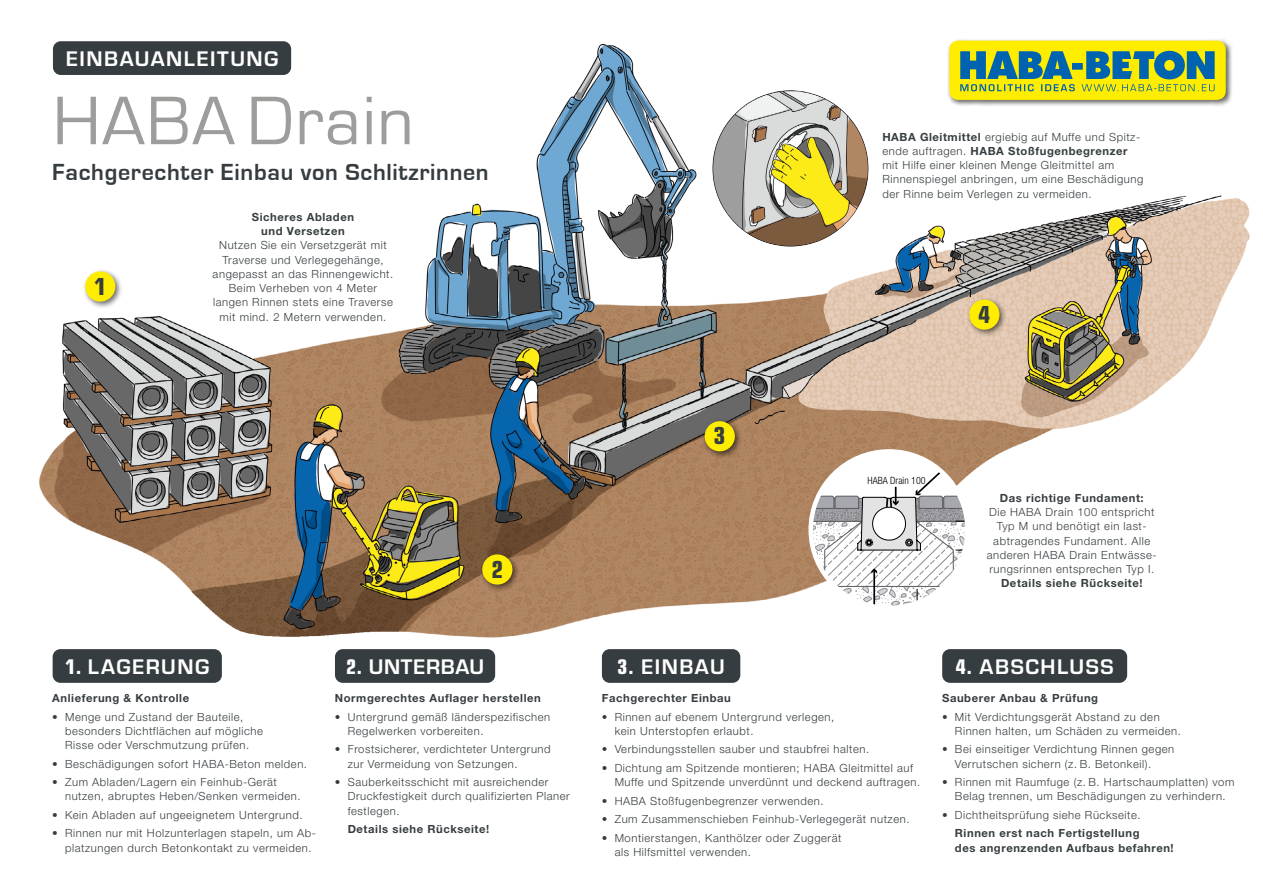
<style>
.page{position:relative;width:1263px;height:893px;background:#fff}
.page>*{position:absolute;margin:0;border:0;box-sizing:border-box;transform-origin:0 0}
.t1{font:71.25px "Eurostile";letter-spacing:.02em;color:#9d9d9c}
.t2{font:25.5px "Eurostile Con Hea";color:#363d40}
.t3{font:700 24px "Eurostile";letter-spacing:.03em;color:#363d40}
.t4{font:700 21.9px "Eurostile";letter-spacing:.07em;color:#fff}
.t5{font:700 21.9px "Eurostile";letter-spacing:.03em;color:#fff}
.t6{font:300 11.25px/14.2px "Helvetica Neue LT Pro";letter-spacing:.05em;color:#363d40}
.t7{font:700 11.25px/14.2px "Helvetica Neue LT Pro";letter-spacing:.05em;color:#363d40;text-align:center}
.t8{font:300 condensed 10.05px "Helvetica Neue LT Pro";color:#000}
.s1{font-weight:700}
.s2{font-family:"Eurostile Con Hea";font-weight:400}
</style>
<div class="page">
<img style="left:39px;top:44px;width:1211px;height:619px">
<svg style="left:811px;top:451px;width:156px;height:157px"></svg>
<div style="left:808px;top:449px;width:161px;height:161px;border:4px solid #fff;border-radius:50%"></div>
<img style="left:712px;top:90px;width:157px;height:157px;border-radius:78px">
<div style="left:82px;top:268px;width:41px;height:41px;background:#000;opacity:.6"></div>
<div style="left:85px;top:271px;width:30px;height:31px;background:#ffed00;border-radius:50%"></div>
<div style="left:701px;top:418px;width:41px;height:41px;background:#000;opacity:.6"></div>
<div style="left:705px;top:421px;width:30px;height:30px;background:#ffed00;border-radius:50%"></div>
<div style="left:966px;top:296px;width:41px;height:41px;background:#000;opacity:.6"></div>
<div style="left:969px;top:299px;width:30px;height:31px;background:#ffed00;border-radius:50%"></div>
<div style="left:479px;top:551px;width:41px;height:41px;background:#000;opacity:.6"></div>
<div style="left:482px;top:554px;width:30px;height:31px;background:#ffed00;border-radius:50%"></div>
<div style="left:947px;top:38px;width:285px;height:68px;background:#000;opacity:.6"></div>
<div style="left:949px;top:41px;width:277px;height:59px;background:#ffed00;border-radius:9px"></div>
<svg style="left:960px;top:51px;width:255px;height:40px"></svg>
<div style="left:53px;top:41px;width:238px;height:34px;background:#363d40;border-radius:8px"></div>
<div style="left:53px;top:649px;width:169px;height:34px;background:#363d40;border-radius:8px"></div>
<div style="left:335px;top:649px;width:160px;height:34px;background:#363d40;border-radius:8px"></div>
<div style="left:602px;top:649px;width:138px;height:34px;background:#363d40;border-radius:8px"></div>
<div style="left:942px;top:649px;width:185px;height:34px;background:#363d40;border-radius:8px"></div>
<h3 class="t4" style="left:66px;top:43px;width:214px">EINBAUANLEITUNG</h3>
<h1 class="t1" style="left:53px;top:82px;width:363px">HABA Drain</h1>
<h3 class="t3" style="left:52px;top:159px;width:438px">Fachgerechter Einbau von Schlitzrinnen</h3>
<h2 class="t2" style="left:94px;top:268px;width:13px">1</h2>
<p class="t7" style="left:252px;top:209px;width:104px">Sicheres Abladen und Versetzen</p>
<p class="t6" style="left:213px;top:238px;width:182px;text-align:center">Nutzen Sie ein Versetzgerät mit<br>Traverse und Verlegegehänge, angepasst an das Rinnengewicht.<br>Beim Verheben von 4 Meter langen Rinnen stets eine Traverse mit mind. 2 Metern verwenden.</p>
<p class="t6" style="left:882px;top:129px;width:262px"><span class="s1">HABA Gleitmittel</span> ergiebig auf Muffe und Spitz&shy;ende auftragen. <span class="s1">HABA Stoßfugenbegrenzer </span>mit Hilfe einer kleinen Menge Gleitmittel am Rinnenspiegel anbringen, um eine Beschädigung der Rinne beim Verlegen zu vermeiden.</p>
<h2 class="t2" style="left:978px;top:296px;width:13px">4</h2>
<h2 class="t2" style="left:491px;top:551px;width:13px">2</h2>
<h3 class="t4" style="left:65px;top:651px;width:145px"><span class="s2">1.</span> LAGERUNG</h3>
<p class="t7" style="left:52px;top:691px;width:138px">Anlieferung &amp; Kontrolle</p>
<p class="t6" style="left:65px;top:709px;width:199px;text-indent:-13px">• Menge und Zustand der Bauteile, besonders Dichtflächen auf mögliche<br>Risse oder Verschmutzung prüfen.</p>
<p class="t6" style="left:52px;top:756px;width:256px">• Beschädigungen sofort HABA-Beton melden.</p>
<p class="t6" style="left:65px;top:775px;width:237px;text-indent:-13px">• Zum Abladen/Lagern ein Feinhub-Gerät nutzen, abruptes Heben/Senken vermeiden.</p>
<p class="t6" style="left:52px;top:807px;width:252px">• Kein Abladen auf ungeeignetem Untergrund.</p>
<p class="t6" style="left:65px;top:826px;width:253px;text-indent:-13px">• Rinnen nur mit Holzunterlagen stapeln, um Ab&shy;platzungen durch Betonkontakt zu vermeiden.</p>
<h3 class="t5" style="left:346px;top:651px;width:140px"><span class="s2">2.</span> UNTERBAU</h3>
<p class="t7" style="left:335px;top:691px;width:207px">Normgerechtes Auflager herstellen</p>
<p class="t6" style="left:348px;top:709px;width:204px;text-indent:-13px">• Untergrund gemäß länderspezifischen<br>Regelwerken vorbereiten.</p>
<p class="t6" style="left:348px;top:742px;width:204px;text-indent:-13px">• Frostsicherer, verdichteter Untergrund zur Vermeidung von Setzungen.</p>
<p class="t6" style="left:348px;top:775px;width:223px;text-indent:-13px">• Sauberkeitsschicht mit ausreichender<br>Druckfestigkeit durch qualifizierten Planer festlegen.</p>
<p class="t7" style="left:348px;top:822px;width:143px">Details siehe Rückseite!</p>
<h2 class="t2" style="left:714px;top:418px;width:13px">3</h2>
<p class="t8" style="left:867px;top:474px;width:60px">HABA Drain 100</p>
<p class="t7" style="left:1000px;top:490px;width:145px">Das richtige Fundament:</p>
<p class="t6" style="left:987px;top:505px;width:171px;text-align:center">Die HABA Drain 100 entspricht<br>Typ M und benötigt ein last&shy;abtragendes Fundament. Alle anderen HABA Drain Entwässe&shy;rungsrinnen entsprechen Typ I.</p>
<p class="t7" style="left:1001px;top:576px;width:143px">Details siehe Rückseite!</p>
<p class="t8" style="left:1006px;top:496px;width:28px">Pflaster</p>
<p class="t8" style="left:1006px;top:508px;width:42px">Pflasterbett</p>
<p class="t8" style="left:1018px;top:530px;width:20px">8 cm</p>
<p class="t8" style="left:1018px;top:560px;width:24px">10 cm</p>
<h3 class="t4" style="left:618px;top:651px;width:109px"><span class="s2">3.</span> EINBAU</h3>
<p class="t7" style="left:602px;top:691px;width:131px">Fachgerechter Einbau</p>
<p class="t6" style="left:615px;top:709px;width:221px;text-indent:-13px">• Rinnen auf ebenem Untergrund verlegen, kein Unterstopfen erlaubt.</p>
<p class="t6" style="left:602px;top:742px;width:269px">• Verbindungsstellen sauber und staubfrei halten.</p>
<p class="t6" style="left:615px;top:760px;width:307px;text-indent:-13px">• Dichtung am Spitzende montieren; HABA Gleitmittel auf<br>Muffe und Spitzende unverdünnt und deckend auftragen.</p>
<p class="t6" style="left:602px;top:793px;width:223px">• HABA Stoßfugenbegrenzer verwenden.</p>
<p class="t6" style="left:602px;top:812px;width:309px">• Zum Zusammenschieben Feinhub-Verlegegerät nutzen.</p>
<p class="t6" style="left:615px;top:830px;width:228px;text-indent:-13px">• Montierstangen, Kanthölzer oder Zuggerät als Hilfsmittel verwenden.</p>
<h3 class="t4" style="left:956px;top:651px;width:159px"><span class="s2">4.</span> ABSCHLUSS</h3>
<p class="t7" style="left:942px;top:691px;width:157px">Sauberer Anbau &amp; Prüfung</p>
<p class="t6" style="left:955px;top:709px;width:228px;text-indent:-13px">• Mit Verdichtungsgerät Abstand zu den<br>Rinnen halten, um Schäden zu vermeiden.</p>
<p class="t6" style="left:955px;top:742px;width:221px;text-indent:-13px">• Bei einseitiger Verdichtung Rinnen gegen<br>Verrutschen sichern (z. B. Betonkeil).</p>
<p class="t6" style="left:942px;top:775px;width:294px;text-align:center">• Rinnen mit Raumfuge (z. B. Hartschaumplatten) vom<br>Belag trennen, um Beschädigungen zu verhindern.</p>
<p class="t6" style="left:942px;top:807px;width:200px">• Dichtheitsprüfung siehe Rückseite.</p>
<p class="t7" style="left:955px;top:826px;width:220px;text-align:left">Rinnen erst nach Fertigstellung<br>des angrenzenden Aufbaus befahren!</p>
</div>
